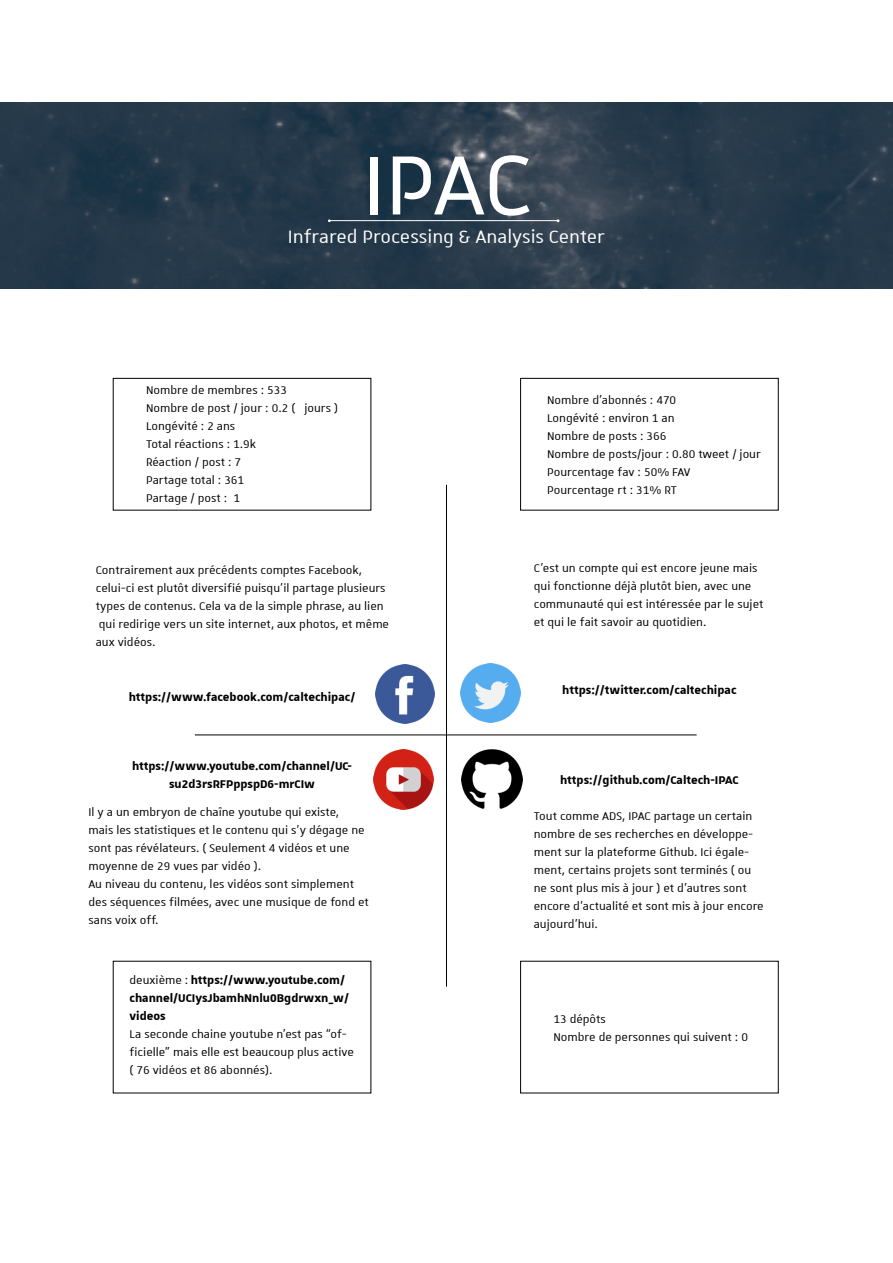
<style>
.page{position:relative;width:893px;height:1263px;background:#fff}
.page>*{position:absolute;margin:0;border:0;box-sizing:border-box;transform-origin:0 0}
.t1{font:114px "Unistra A";color:#fff}
.t2{font:24px "Unistra A";color:#fff}
.t3{font:15px/18px "Unistra A";color:#000}
.t4{font:700 15px/18px "Unistra A";color:#000;text-align:center}
.s1{font-weight:400}
</style>
<div class="page">
<hr style="left:446px;top:485px;width:1px;height:501px;background:#000">
<hr style="left:195px;top:734px;width:502px;height:1px;background:#000">
<img style="left:375px;top:665px;width:59px;height:59px">
<img style="left:461px;top:663px;width:59px;height:60px">
<img style="left:373px;top:749px;width:60px;height:60px">
<img style="left:462px;top:749px;width:61px;height:60px">
<div style="left:520px;top:378px;width:258px;height:132px;border:1px solid #000"></div>
<div style="left:113px;top:378px;width:258px;height:132px;border:1px solid #000"></div>
<img style="left:0;top:102px;width:893px;height:186px">
<hr style="left:330px;top:220px;width:228px;height:1px;background:#fff">
<h1 class="t1" style="left:362px;top:125px;width:171px">IPAC</h1>
<h2 class="t2" style="left:288px;top:224px;width:319px">Infrared Processing &amp; Analysis Center</h2>
<p class="t3" style="left:146px;top:381px;width:194px">Nombre de membres : 533<br>Nombre de post / jour : 0.2 ( ⅕ jours )<br>Longévité : 2 ans<br>Total réactions : 1.9k<br>Réaction / post : 7<br>Partage total : 361<br>Partage / post : 1</p>
<p class="t3" style="left:96px;top:561px;width:295px">Contrairement aux précédents comptes Facebook, celui-ci est plutôt diversifié puisqu’il partage plusieurs types de contenus. Cela va de la simple phrase, au lien qui redirige vers un site internet, aux photos, et même aux vidéos.</p>
<p class="t4" style="left:129px;top:687px;width:228px">https://www.facebook.com/caltechipac/</p>
<p class="t4" style="left:132px;top:756px;width:222px">https://www.youtube.com/channel/UC&shy;su2d3rsRFPppspD6-mrCIw</p>
<p class="t3" style="left:547px;top:390px;width:215px">Nombre d’abonnés : 470<br>Longévité : environ 1 an<br>Nombre de posts : 366<br>Nombre de posts/jour : 0.80 tweet / jour<br>Pourcentage fav : 50% FAV<br>Pourcentage rt : 31% RT</p>
<p class="t3" style="left:534px;top:559px;width:231px">C’est un compte qui est encore jeune mais qui fonctionne déjà plutôt bien, avec une communauté qui est intéressée par le sujet et qui le fait savoir au quotidien.</p>
<p class="t4" style="left:562px;top:681px;width:176px">https://twitter.com/caltechipac</p>
<p class="t4" style="left:560px;top:770px;width:180px">https://github.com/Caltech-IPAC</p>
<p class="t3" style="left:88px;top:803px;width:282px">Il y a un embryon de chaîne youtube qui existe,<br>mais les statistiques et le contenu qui s’y dégage ne sont pas révélateurs. ( Seulement 4 vidéos et une moyenne de 29 vues par vidéo ).<br>Au niveau du contenu, les vidéos sont simplement des séquences filmées, avec une musique de fond et sans voix off.</p>
<p class="t3" style="left:534px;top:807px;width:231px">Tout comme ADS, IPAC partage un certain nombre de ses recherches en développe&shy;ment sur la plateforme Github. Ici égale&shy;ment, certains projets sont terminés ( ou ne sont plus mis à jour ) et d’autres sont encore d’actualité et sont mis à jour encore aujourd’hui.</p>
<p class="t4" style="left:130px;top:970px;width:221px;text-align:left"><span class="s1">deuxième :</span> https://www.youtube.com/ channel/UCIysJbamhNnlu0Bgdrwxn_w/ videos</p>
<p class="t3" style="left:130px;top:1024px;width:226px">La seconde chaine youtube n’est pas “of&shy;ficielle” mais elle est beaucoup plus active ( 76 vidéos et 86 abonnés).</p>
<p class="t3" style="left:553px;top:1010px;width:196px">13 dépôts<br>Nombre de personnes qui suivent : 0</p>
</div>
